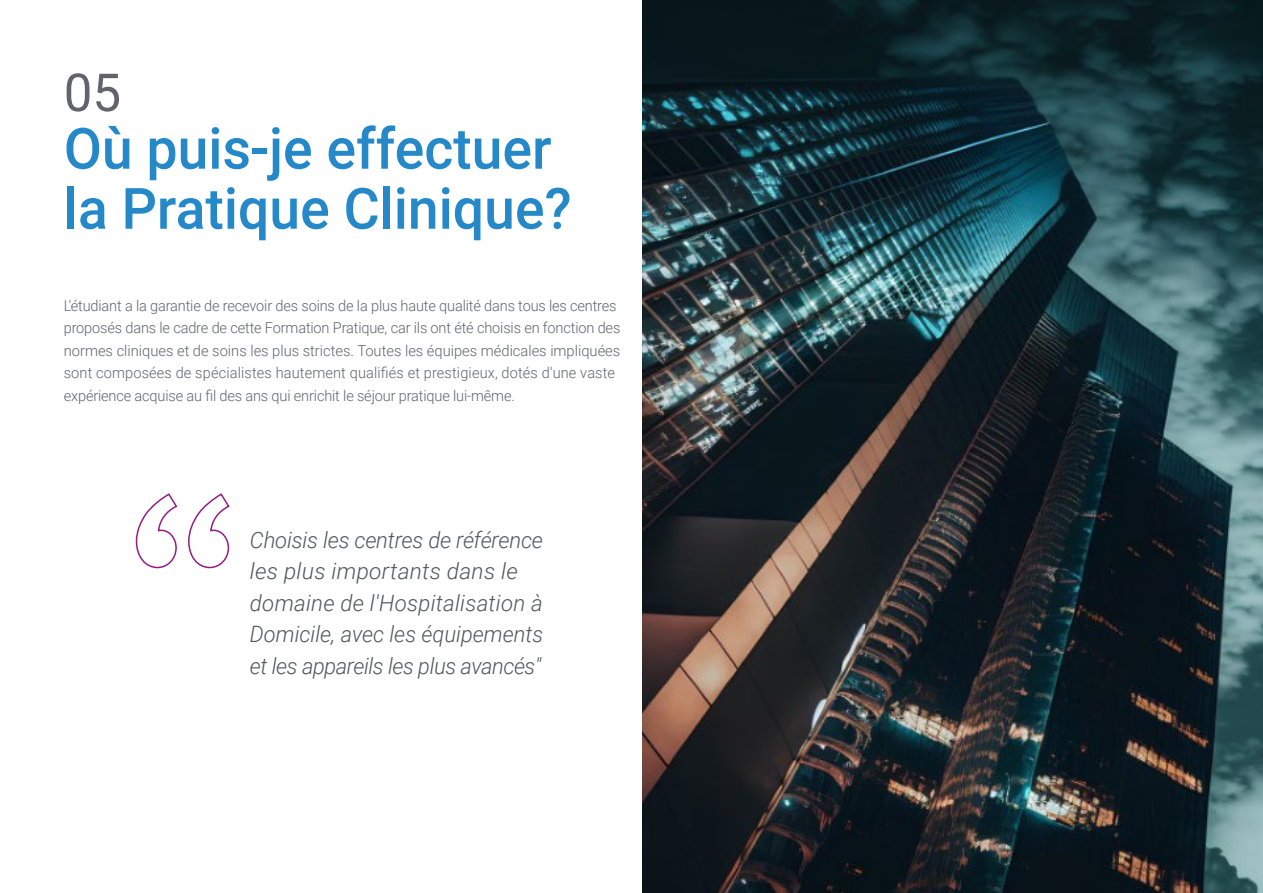
<style>
.page{position:relative;width:1263px;height:893px;background:#fff}
.page>*{position:absolute;margin:0;border:0;box-sizing:border-box;transform-origin:0 0}
.t1{font:500 57px/60px "Roboto";color:#2488c9}
.t2{font:52.5px "Roboto";color:#61646a}
.t3{font:italic 300 22.5px/31.5px "Roboto";color:#52555b}
.t4{font:300 15px/22.5px "Roboto";letter-spacing:-.01em;color:#61646a}
</style>
<div class="page">
<svg style="left:135px;top:493px;width:95px;height:76px"></svg>
<img style="left:642px;top:0;width:621px;height:893px">
<h2 class="t2" style="left:64px;top:56px;width:59px">05</h2>
<h1 class="t1" style="left:64px;top:116px;width:509px">Où puis-je effectuer la Pratique Clinique?</h1>
<p class="t4" style="left:64px;top:293px;width:558px">L'étudiant a la garantie de recevoir des soins de la plus haute qualité dans tous les centres proposés dans le cadre de cette Formation Pratique, car ils ont été choisis en fonction des normes cliniques et de soins les plus strictes. Toutes les équipes médicales impliquées sont composées de spécialistes hautement qualifiés et prestigieux, dotés d'une vaste expérience acquise au fil des ans qui enrichit le séjour pratique lui-même.</p>
<h3 class="t3" style="left:250px;top:523px;width:295px">Choisis les centres de référence les plus importants dans le domaine de l'Hospitalisation à<br>Domicile, avec les équipements et les appareils les plus avancés"</h3>
</div>
